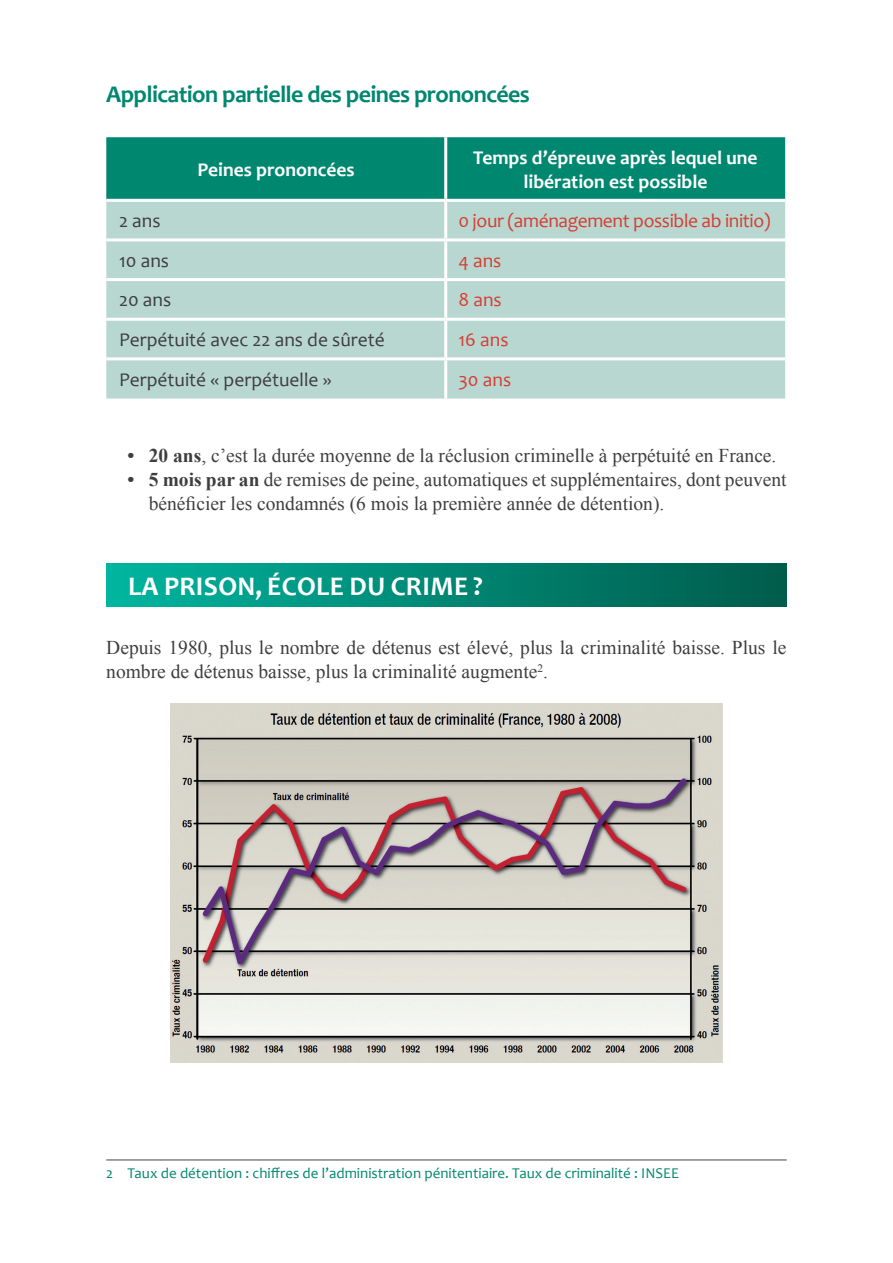
<style>
.page{position:relative;width:893px;height:1263px;background:#fff}
.page>*{position:absolute;margin:0;border:0;box-sizing:border-box;transform-origin:0 0}
.t1{font:700 27px "Candara";letter-spacing:.015em;color:#fff}
.t2{font:700 24px "Candara";letter-spacing:-.025em;color:#008770}
.t3{font:19.5px/24px "Times New Roman";color:#3e3e3f}
.t4{font:700 19.5px/23.4px "Candara";color:#fff;text-align:center}
.t5{font:19.5px "Candara";color:#3e3e3f}
.t6{font:19.5px "Candara";letter-spacing:-.02em;color:#d53f33}
.t7{font:15px "Candara";color:#008770}
.s1{font-weight:700}
</style>
<div class="page">
<div style="left:106px;top:137px;width:679px;height:62px;background:#008770"></div>
<div style="left:106px;top:202px;width:679px;height:196px;background:#b9d7d1"></div>
<hr style="left:444px;top:137px;width:3px;height:62px;background:#fff">
<hr style="left:444px;top:202px;width:3px;height:36px;background:#fff">
<hr style="left:106px;top:238px;width:340px;height:3px;background:#fff">
<hr style="left:446px;top:238px;width:339px;height:3px;background:#fff">
<hr style="left:444px;top:241px;width:3px;height:37px;background:#fff">
<hr style="left:106px;top:278px;width:340px;height:3px;background:#fff">
<hr style="left:446px;top:278px;width:339px;height:3px;background:#fff">
<hr style="left:444px;top:281px;width:3px;height:37px;background:#fff">
<hr style="left:106px;top:318px;width:340px;height:3px;background:#fff">
<hr style="left:446px;top:318px;width:339px;height:3px;background:#fff">
<hr style="left:444px;top:321px;width:3px;height:36px;background:#fff">
<hr style="left:106px;top:357px;width:340px;height:3px;background:#fff">
<hr style="left:446px;top:357px;width:339px;height:3px;background:#fff">
<hr style="left:444px;top:360px;width:3px;height:38px;background:#fff">
<div style="left:106px;top:563px;width:681px;height:43px;background:linear-gradient(to right,#00b49f,#005b4a)"></div>
<img style="left:170px;top:703px;width:553px;height:359px">
<hr style="left:106px;top:1159px;width:681px;height:2px;background:#808285">
<p class="t2" style="left:106px;top:80px;width:425px">Application partielle des peines prononcées</p>
<p class="t4" style="left:197px;top:158px;width:159px">Peines prononcées</p>
<p class="t4" style="left:473px;top:146px;width:286px">Temps d’épreuve après lequel une libération est possible</p>
<p class="t5" style="left:119px;top:209px;width:43px">2 ans</p>
<p class="t6" style="left:458px;top:209px;width:314px">0 jour (aménagement possible ab initio)</p>
<p class="t5" style="left:119px;top:249px;width:52px">10 ans</p>
<p class="t6" style="left:458px;top:249px;width:44px">4 ans</p>
<p class="t5" style="left:119px;top:288px;width:54px">20 ans</p>
<p class="t6" style="left:458px;top:288px;width:45px">8 ans</p>
<p class="t5" style="left:119px;top:328px;width:267px">Perpétuité avec 22 ans de sûreté</p>
<p class="t6" style="left:458px;top:328px;width:52px">16 ans</p>
<p class="t5" style="left:119px;top:368px;width:214px">Perpétuité « perpétuelle »</p>
<p class="t6" style="left:458px;top:368px;width:54px">30 ans</p>
<p class="t3" style="left:128px;top:443px;width:650px"><span class="s1">• 20 ans</span>, c’est la durée moyenne de la réclusion criminelle à perpétuité en France.</p>
<p class="t3" style="left:149px;top:467px;width:639px;text-indent:-21px"><span class="s1">• 5 mois par an</span> de remises de peine, automatiques et supplémentaires, dont peuvent bénéficier les condamnés (6 mois la première année de détention).</p>
<h1 class="t1" style="left:128px;top:569px;width:356px">La prison, école du crime ?</h1>
<p class="t3" style="left:106px;top:635px;width:682px">Depuis 1980, plus le nombre de détenus est élevé, plus la criminalité baisse. Plus le nombre de détenus baisse, plus la criminalité augmente<sup>2</sup>.</p>
<p class="t7" style="left:106px;top:1164px;width:574px">2 Taux de détention : chiffres de l’administration pénitentiaire. Taux de criminalité : INSEE</p>
</div>
